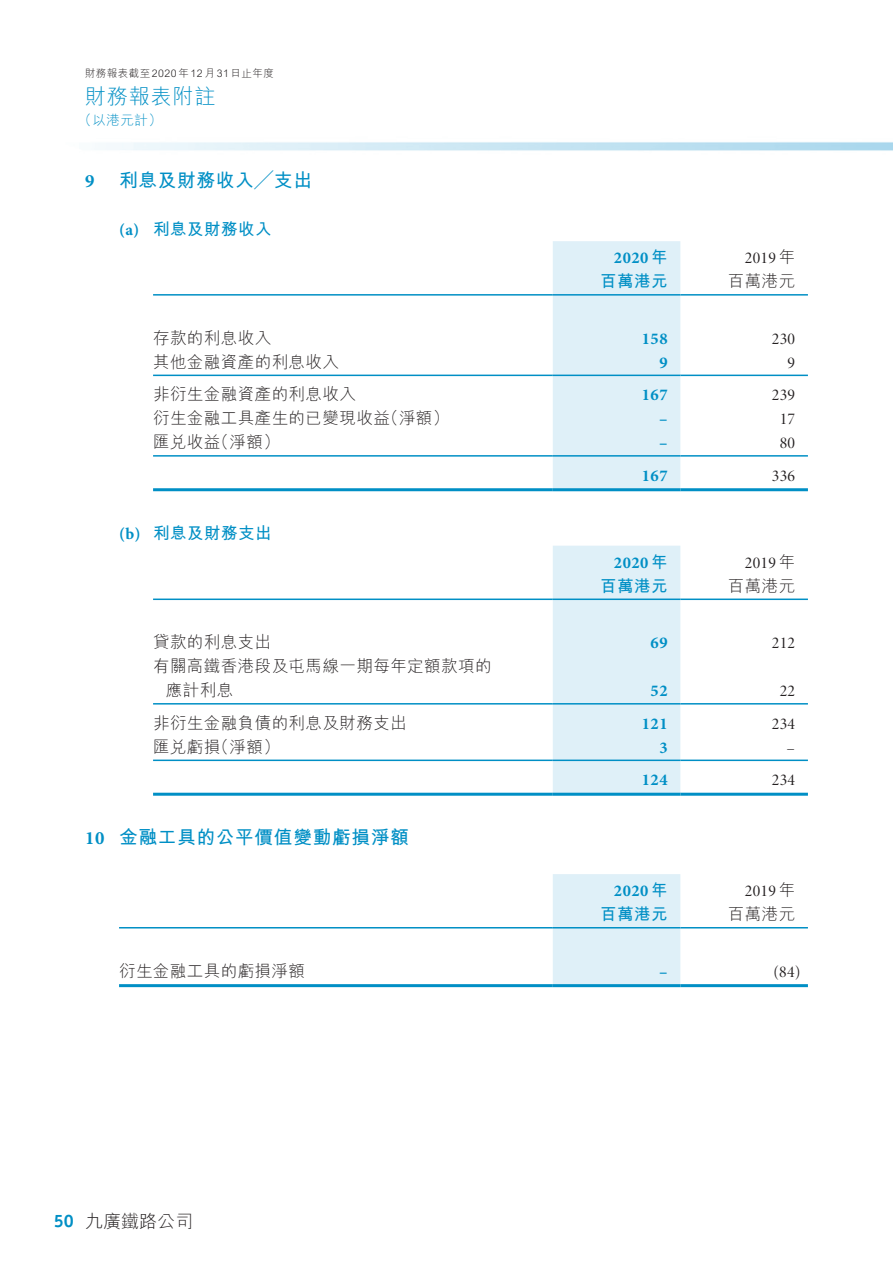
<style>
.page{position:relative;width:893px;height:1263px;background:#fff}
.page>*{position:absolute;margin:0;border:0;box-sizing:border-box;transform-origin:0 0}
.t1{font:21px "M Hei HK Light E Ten B5 H";letter-spacing:.04em;color:#008fc5}
.t2{font:18.75px "M Hei HK Bold E Ten B5 H";letter-spacing:.035em;color:#008fc5}
.t3{font:700 18.75px "Minion Pro";color:#008fc5}
.t4{font:18px "M Hei HK Light E Ten B5 H";color:#231f20}
.t5{font:700 18px "Officina Serif";color:#008fc5}
.t6{font:16.5px/24px "M Hei HK Light E Ten B5 H";letter-spacing:.025em;color:#231f20}
.t7{font:16.5px "Minion Pro Disp";letter-spacing:.025em;color:#231f20}
.t8{font:700 16.5px "Minion Pro";letter-spacing:.035em;color:#008fc5}
.t9{font:16.5px "M Hei HK Bold E Ten B5 H";letter-spacing:.03em;color:#008fc5}
.t10{font:13.5px "M Hei HK Light E Ten B5 H";color:#008fc5}
.t11{font:10.5px "M Hei HK Light E Ten B5 H";letter-spacing:.04em;color:#231f20}
.s1{font-family:"Minion Pro";font-weight:700}
.s2{font-family:"M Hei HK Bold E Ten B5 H";font-weight:400}
.s3{font-family:"M Hei HK Light E Ten B5 H"}
</style>
<div class="page">
<div style="left:553px;top:241px;width:127px;height:247px;background:#dff0f8"></div>
<hr style="left:153px;top:294px;width:400px;height:2px;background:#008fc5">
<hr style="left:553px;top:294px;width:127px;height:2px;background:#008fc5">
<hr style="left:680px;top:294px;width:128px;height:2px;background:#008fc5">
<hr style="left:153px;top:375px;width:400px;height:1px;background:#008fc5">
<hr style="left:553px;top:375px;width:127px;height:1px;background:#008fc5">
<hr style="left:680px;top:375px;width:128px;height:1px;background:#008fc5">
<hr style="left:153px;top:455px;width:400px;height:2px;background:#008fc5">
<hr style="left:553px;top:455px;width:127px;height:2px;background:#008fc5">
<hr style="left:680px;top:455px;width:128px;height:2px;background:#008fc5">
<hr style="left:153px;top:488px;width:400px;height:3px;background:#008fc5">
<hr style="left:553px;top:488px;width:127px;height:3px;background:#008fc5">
<hr style="left:680px;top:488px;width:128px;height:3px;background:#008fc5">
<div style="left:553px;top:546px;width:127px;height:247px;background:#dff0f8"></div>
<hr style="left:153px;top:598px;width:400px;height:2px;background:#008fc5">
<hr style="left:553px;top:598px;width:127px;height:2px;background:#008fc5">
<hr style="left:680px;top:598px;width:128px;height:2px;background:#008fc5">
<hr style="left:153px;top:703px;width:400px;height:1px;background:#008fc5">
<hr style="left:553px;top:703px;width:127px;height:1px;background:#008fc5">
<hr style="left:680px;top:703px;width:128px;height:1px;background:#008fc5">
<hr style="left:153px;top:759px;width:400px;height:2px;background:#008fc5">
<hr style="left:553px;top:759px;width:127px;height:2px;background:#008fc5">
<hr style="left:680px;top:759px;width:128px;height:2px;background:#008fc5">
<hr style="left:153px;top:793px;width:400px;height:3px;background:#008fc5">
<hr style="left:553px;top:793px;width:127px;height:3px;background:#008fc5">
<hr style="left:680px;top:793px;width:128px;height:3px;background:#008fc5">
<div style="left:553px;top:874px;width:127px;height:110px;background:#dff0f8"></div>
<hr style="left:119px;top:927px;width:434px;height:1px;background:#008fc5">
<hr style="left:553px;top:927px;width:127px;height:1px;background:#008fc5">
<hr style="left:680px;top:927px;width:128px;height:1px;background:#008fc5">
<hr style="left:119px;top:984px;width:434px;height:3px;background:#008fc5">
<hr style="left:553px;top:984px;width:127px;height:3px;background:#008fc5">
<hr style="left:680px;top:984px;width:128px;height:3px;background:#008fc5">
<p class="t11" style="left:85px;top:70px;width:190px">財務報表截至 2020年 12月 31日止年度</p>
<p class="t1" style="left:85px;top:88px;width:132px">財務報表附註</p>
<p class="t10" style="left:78px;top:115px;width:85px">（以港元計）</p>
<p class="t3" style="left:85px;top:173px;width:11px">9</p>
<p class="t2" style="left:119px;top:173px;width:195px">利息及財務收入╱支出</p>
<p class="t9" style="left:119px;top:222px;width:154px"><span class="s1">(a)</span> 利息及財務收入</p>
<p class="t8" style="left:614px;top:251px;width:55px">2020<span class="s2">年</span></p>
<p class="t7" style="left:745px;top:248px;width:52px">2019<span class="s3">年</span></p>
<p class="t9" style="left:600px;top:275px;width:69px">百萬港元</p>
<p class="t6" style="left:728px;top:271px;width:69px">百萬港元</p>
<p class="t6" style="left:153px;top:328px;width:120px">存款的利息收入</p>
<p class="t8" style="left:642px;top:332px;width:27px">158</p>
<p class="t7" style="left:772px;top:328px;width:25px">230</p>
<p class="t6" style="left:153px;top:352px;width:187px">其他金融資產的利息收入</p>
<p class="t8" style="left:659px;top:356px;width:10px">9</p>
<p class="t7" style="left:788px;top:352px;width:9px">9</p>
<p class="t6" style="left:153px;top:384px;width:204px">非衍生金融資產的利息收入</p>
<p class="t8" style="left:642px;top:388px;width:27px">167</p>
<p class="t7" style="left:772px;top:385px;width:25px">239</p>
<p class="t6" style="left:153px;top:408px;width:298px">衍生金融工具產生的已變現收益（淨額）</p>
<p class="t8" style="left:659px;top:412px;width:10px">–</p>
<p class="t7" style="left:780px;top:409px;width:17px">17</p>
<p class="t6" style="left:153px;top:432px;width:128px">匯兌收益（淨額）</p>
<p class="t8" style="left:659px;top:436px;width:10px">–</p>
<p class="t7" style="left:780px;top:433px;width:17px">80</p>
<p class="t8" style="left:642px;top:469px;width:27px">167</p>
<p class="t7" style="left:772px;top:465px;width:25px">336</p>
<p class="t9" style="left:119px;top:527px;width:154px"><span class="s1">(b)</span> 利息及財務支出</p>
<p class="t8" style="left:614px;top:556px;width:55px">2020<span class="s2">年</span></p>
<p class="t7" style="left:745px;top:552px;width:52px">2019<span class="s3">年</span></p>
<p class="t9" style="left:600px;top:579px;width:69px">百萬港元</p>
<p class="t6" style="left:728px;top:576px;width:69px">百萬港元</p>
<p class="t6" style="left:153px;top:632px;width:120px">貸款的利息支出</p>
<p class="t8" style="left:651px;top:636px;width:19px">69</p>
<p class="t7" style="left:772px;top:633px;width:25px">212</p>
<p class="t6" style="left:166px;top:656px;width:327px;text-indent:-13px">有關高鐵香港段及屯馬線一期每年定額款項的應計利息</p>
<p class="t8" style="left:651px;top:684px;width:19px">52</p>
<p class="t7" style="left:780px;top:681px;width:17px">22</p>
<p class="t6" style="left:153px;top:713px;width:255px">非衍生金融負債的利息及財務支出</p>
<p class="t8" style="left:642px;top:717px;width:27px">121</p>
<p class="t7" style="left:772px;top:713px;width:25px">234</p>
<p class="t6" style="left:153px;top:737px;width:128px">匯兌虧損（淨額）</p>
<p class="t8" style="left:659px;top:741px;width:10px">3</p>
<p class="t7" style="left:787px;top:737px;width:10px">–</p>
<p class="t8" style="left:642px;top:773px;width:27px">124</p>
<p class="t7" style="left:772px;top:770px;width:25px">234</p>
<p class="t2" style="left:85px;top:830px;width:325px"><span class="s1">10</span> 金融工具的公平價值變動虧損淨額</p>
<p class="t8" style="left:614px;top:884px;width:55px">2020<span class="s2">年</span></p>
<p class="t7" style="left:745px;top:881px;width:52px">2019<span class="s3">年</span></p>
<p class="t9" style="left:600px;top:908px;width:69px">百萬港元</p>
<p class="t6" style="left:728px;top:904px;width:69px">百萬港元</p>
<p class="t6" style="left:119px;top:960px;width:187px">衍生金融工具的虧損淨額</p>
<p class="t8" style="left:659px;top:965px;width:10px">–</p>
<p class="t7" style="left:774px;top:961px;width:28px">(84)</p>
<p class="t5" style="left:54px;top:1214px;width:22px">50</p>
<p class="t4" style="left:85px;top:1214px;width:109px">九廣鐵路公司</p>
</div>
